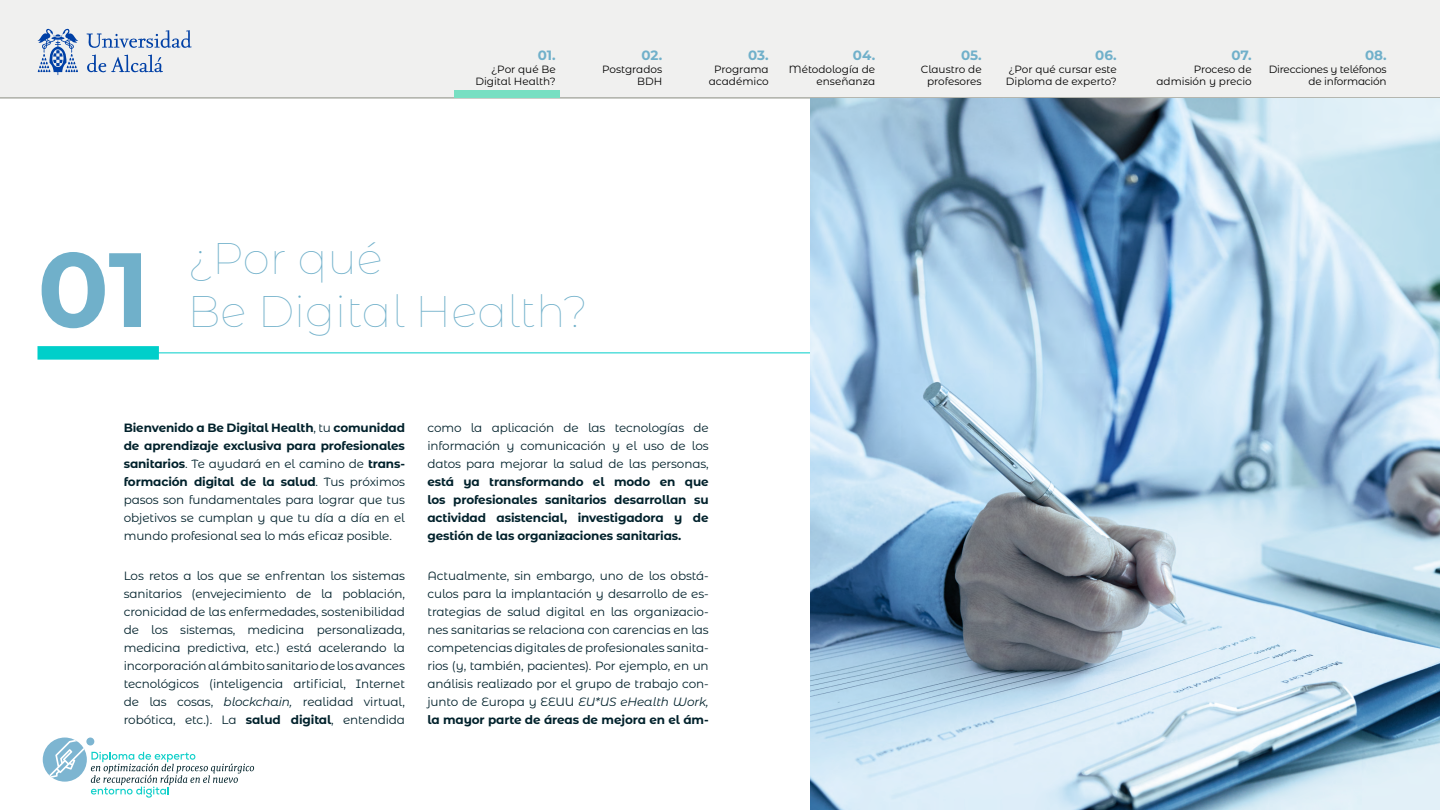
<style>
.page{position:relative;width:1440px;height:810px;background:#fff}
.page>*{position:absolute;margin:0;border:0;box-sizing:border-box;transform-origin:0 0}
.t1{font:700 105.38px "Montserrat Alternates";color:#70b0ca}
.t2{font:100 44.25px/53.1px "Montserrat Alternates";color:#70b0ca}
.t3{font:700 13.5px "Montserrat Alternates";color:#70b0ca}
.texto{font:12px/18px "Montserrat Alternates";letter-spacing:-.01em;color:#00212b;text-align:justify}
.texto-2{font:700 12px/18px "Montserrat Alternates";letter-spacing:-.01em;color:#00212b;text-align:justify}
.t4{font:10.5px/12.6px "Montserrat Alternates";color:#000;text-align:right}
.t5{font:10.5px/12.6px "Montserrat Alternates";letter-spacing:-.02em;color:#000;text-align:right}
.s1{font-weight:700}
.s2{font-style:italic}
.s3{font-weight:400}
</style>
<div class="page">
<div style="left:0;top:0;width:1440px;height:98px;background:#f0f0ef"></div>
<svg style="left:87px;top:30px;width:105px;height:18px"></svg>
<svg style="left:87px;top:55px;width:76px;height:18px"></svg>
<svg style="left:38px;top:28px;width:40px;height:47px"></svg>
<hr style="left:0;top:98px;width:1440px;height:1px;background:#919489">
<div style="left:43px;top:738px;width:44px;height:44px;background:#7db5d1;border-radius:50%"></div>
<div style="left:86px;top:738px;width:8px;height:7px;background:#7db5d1;border-radius:50%"></div>
<svg style="left:47px;top:739px;width:207px;height:59px"></svg>
<hr style="left:150px;top:352px;width:660px;height:1px;background:#00cfca">
<div style="left:38px;top:346px;width:121px;height:14px;background:#00cfca"></div>
<img style="left:810px;top:98px;width:630px;height:712px">
<div style="left:454px;top:91px;width:106px;height:7px;background:#78dfc2"></div>
<p class="t3" style="left:538px;top:46px;width:19px">01.</p>
<p class="t4" style="left:475px;top:62px;width:82px">¿Por qué Be<br>Digital Health?</p>
<p class="t3" style="left:642px;top:46px;width:22px">02.</p>
<p class="t4" style="left:602px;top:62px;width:62px">Postgrados<br>BDH</p>
<p class="t3" style="left:748px;top:46px;width:22px">03.</p>
<p class="t4" style="left:709px;top:62px;width:61px;text-align:center">Programa académico</p>
<p class="t3" style="left:853px;top:46px;width:24px">04.</p>
<p class="t4" style="left:789px;top:62px;width:88px">Métodología de enseñanza</p>
<p class="t3" style="left:961px;top:46px;width:22px">05.</p>
<p class="t4" style="left:921px;top:62px;width:62px;text-align:center">Claustro de profesores</p>
<p class="t3" style="left:1095px;top:46px;width:23px">06.</p>
<p class="t4" style="left:1006px;top:62px;width:112px;text-align:left">¿Por qué cursar este<br>Diploma de experto?</p>
<p class="t3" style="left:1231px;top:46px;width:22px">07.</p>
<p class="t4" style="left:1156px;top:62px;width:97px">Proceso de admisión y precio</p>
<p class="t3" style="left:1365px;top:46px;width:23px">08.</p>
<p class="t5" style="left:1269px;top:62px;width:120px">Direcciones y teléfonos de información</p>
<p class="t1" style="left:38px;top:214px;width:114px">01</p>
<p class="t2" style="left:188px;top:230px;width:402px">¿Por qué<br>Be Digital Health?</p>
<p class="texto" style="left:124px;top:418px;width:283px"><span class="s1">Bienvenido a Be Digital Health</span>, tu <span class="s1">comunidad de aprendizaje exclusiva para profesionales sanitarios</span>. Te ayudará en el camino de <span class="s1">trans&shy;formación digital de la salud</span>. Tus próximos pasos son fundamentales para lograr que tus objetivos se cumplan y que tu día a día en el mundo profesional sea lo más eficaz posible.</p>
<p class="texto" style="left:124px;top:566px;width:283px">Los retos a los que se enfrentan los sistemas sanitarios (envejecimiento de la población, cronicidad de las enfermedades, sostenibilidad de los sistemas, medicina personalizada, medicina predictiva, etc.) está acelerando la incorporación al ámbito sanitario de los avances tecnológicos (inteligencia artificial, Internet de las cosas, <span class="s2">blockchain,</span> realidad virtual, robótica, etc.). La <span class="s1">salud digital</span>, entendida</p>
<p class="texto-2" style="left:427px;top:418px;width:283px"><span class="s3">como la aplicación de las tecnologías de información y comunicación y el uso de los datos para mejorar la salud de las personas, </span>está ya transformando el modo en que los profesionales sanitarios desarrollan su actividad asistencial, investigadora y de gestión de las organizaciones sanitarias.</p>
<p class="texto" style="left:427px;top:566px;width:283px">Actualmente, sin embargo, uno de los obstá&shy;culos para la implantación y desarrollo de es&shy;trategias de salud digital en las organizacio&shy;nes sanitarias se relaciona con carencias en las competencias digitales de profesionales sanita&shy;rios (y, también, pacientes). Por ejemplo, en un análisis realizado por el grupo de trabajo con&shy;junto de Europa y EEUU <span class="s2">EU*US eHealth Work, </span><span class="s1">la mayor parte de áreas de mejora en el ám-</span></p>
</div>
